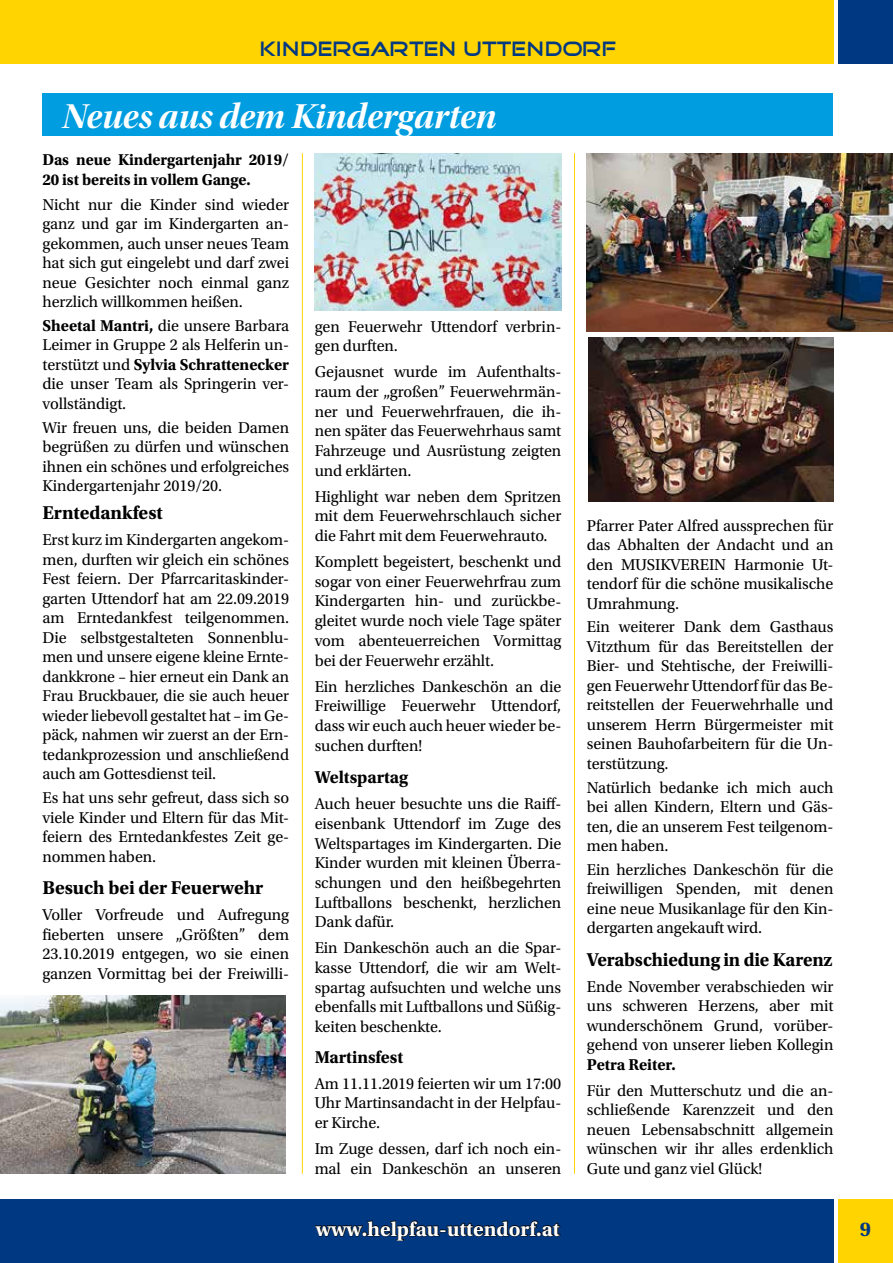
<style>
.page{position:relative;width:893px;height:1263px;background:#fff}
.page>*{position:absolute;margin:0;border:0;box-sizing:border-box;transform-origin:0 0}
.t1{font:36px "Utopia Std Bold Disp It";color:#fff}
.t2{font:700 21px "Utopia Std";color:#fff}
.t3{font:21px "Good Times";color:#003882}
.t4{font:700 21px "Utopia Std";color:#003882}
.t5{font:700 19.5px "Utopia Std";letter-spacing:-.005em;color:#000}
.t6{font:700 19.5px "Utopia Std";letter-spacing:-.005em;color:#000;scale:.96 1}
.t7{font:700 18px "Utopia Std";letter-spacing:-.005em;color:#000}
.t8{font:16.5px/19.5px "Utopia Std";letter-spacing:-.005em;color:#000;text-align:justify}
.t9{font:700 16.5px/19.5px "Utopia Std";letter-spacing:-.005em;color:#000;scale:.96 1}
.t10{font:700 16.5px "Utopia Std";letter-spacing:-.005em;color:#000}
.s1{font-weight:700}
</style>
<div class="page">
<div style="left:0;top:0;width:833px;height:64px;background:#ffd400"></div>
<div style="left:0;top:1199px;width:833px;height:64px;background:#003882"></div>
<div style="left:838px;top:1199px;width:55px;height:64px;background:#ffd400"></div>
<svg style="left:315px;top:1220px;width:246px;height:21px"></svg>
<div style="left:838px;top:0;width:55px;height:64px;background:#003882"></div>
<hr style="left:574px;top:153px;width:1px;height:1021px;background:#ffd400">
<hr style="left:302px;top:153px;width:1px;height:1021px;background:#ffd400">
<div style="left:43px;top:94px;width:790px;height:42px;background:#009ee0"></div>
<img style="left:0;top:995px;width:286px;height:179px">
<img style="left:587px;top:153px;width:306px;height:179px">
<img style="left:588px;top:337px;width:245px;height:164px">
<img style="left:315px;top:153px;width:246px;height:157px">
<p class="t3" style="left:260px;top:39px;width:358px">KINDERGARTEN UTTENDORF</p>
<h1 class="t1" style="left:62px;top:96px;width:436px">Neues aus dem Kindergarten</h1>
<p class="t9" style="left:43px;top:150px;width:258px">Das neue Kindergartenjahr 2019/<br>20 ist bereits in vollem Gange.</p>
<p class="t8" style="left:43px;top:195px;width:248px">Nicht nur die Kinder sind wieder ganz und gar im Kindergarten an&shy;gekommen, auch unser neues Team hat sich gut eingelebt und darf zwei neue Gesichter noch einmal ganz herzlich willkommen heißen.</p>
<p class="t8" style="left:43px;top:316px;width:248px"><span class="s1">Sheetal Mantri,</span> die unsere Barbara Leimer in Gruppe 2 als Helferin un&shy;terstützt und <span class="s1">Sylvia Schrattenecker </span>die unser Team als Springerin ver&shy;vollständigt.</p>
<p class="t8" style="left:43px;top:418px;width:248px">Wir freuen uns, die beiden Damen begrüßen zu dürfen und wünschen ihnen ein schönes und erfolgreiches Kindergartenjahr 2019/20.</p>
<p class="t5" style="left:43px;top:502px;width:122px">Erntedankfest</p>
<p class="t8" style="left:43px;top:530px;width:248px">Erst kurz im Kindergarten angekom&shy;men, durften wir gleich ein schönes Fest feiern. Der Pfarrcaritaskinder&shy;garten Uttendorf hat am 22.09.2019 am Erntedankfest teilgenommen.<br>Die selbstgestalteten Sonnenblu&shy;men und unsere eigene kleine Ernte&shy;dankkrone – hier erneut ein Dank an Frau Bruckbauer, die sie auch heuer wieder liebevoll gestaltet hat – im Ge&shy;päck, nahmen wir zuerst an der Ern&shy;tedankprozession und anschließend auch am Gottesdienst teil.</p>
<p class="t8" style="left:43px;top:788px;width:248px">Es hat uns sehr gefreut, dass sich so viele Kinder und Eltern für das Mit&shy;feiern des Erntedankfestes Zeit ge&shy;nommen haben.</p>
<p class="t5" style="left:43px;top:876px;width:222px">Besuch bei der Feuerwehr</p>
<p class="t8" style="left:43px;top:905px;width:248px">Voller Vorfreude und Aufregung fieberten unsere „Größten” dem 23.10.2019 entgegen, wo sie einen ganzen Vormittag bei der Freiwilli-</p>
<p class="t8" style="left:315px;top:317px;width:248px">gen Feuerwehr Uttendorf verbrin&shy;gen durften.</p>
<p class="t8" style="left:315px;top:362px;width:248px">Gejausnet wurde im Aufenthalts&shy;raum der „großen” Feuerwehrmän&shy;ner und Feuerwehrfrauen, die ih&shy;nen später das Feuerwehrhaus samt Fahrzeuge und Ausrüstung zeigten und erklärten.</p>
<p class="t8" style="left:315px;top:487px;width:248px">Highlight war neben dem Spritzen mit dem Feuerwehrschlauch sicher die Fahrt mit dem Feuerwehrauto.</p>
<p class="t8" style="left:315px;top:552px;width:248px">Komplett begeistert, beschenkt und sogar von einer Feuerwehrfrau zum Kindergarten hin- und zurückbe&shy;gleitet wurde noch viele Tage später vom abenteuerreichen Vormittag bei der Feuerwehr erzählt.</p>
<p class="t8" style="left:315px;top:677px;width:248px">Ein herzliches Dankeschön an die Freiwillige Feuerwehr Uttendorf, dass wir euch auch heuer wieder be&shy;suchen durften!</p>
<p class="t7" style="left:315px;top:767px;width:95px">Weltspartag</p>
<p class="t8" style="left:315px;top:794px;width:248px">Auch heuer besuchte uns die Raiff&shy;eisenbank Uttendorf im Zuge des Weltspartages im Kindergarten. Die Kinder wurden mit kleinen Überra&shy;schungen und den heißbegehrten Luftballons beschenkt, herzlichen Dank dafür.</p>
<p class="t8" style="left:315px;top:938px;width:248px">Ein Dankeschön auch an die Spar&shy;kasse Uttendorf, die wir am Welt&shy;spartag aufsuchten und welche uns ebenfalls mit Luftballons und Süßig&shy;keiten beschenkte.</p>
<p class="t7" style="left:315px;top:1046px;width:90px">Martinsfest</p>
<p class="t8" style="left:315px;top:1074px;width:248px">Am 11.11.2019 feierten wir um 17:00<br>Uhr Martinsandacht in der Helpfau&shy;er Kirche.</p>
<p class="t8" style="left:315px;top:1139px;width:248px">Im Zuge dessen, darf ich noch ein&shy;mal ein Dankeschön an unseren</p>
<p class="t8" style="left:587px;top:516px;width:248px">Pfarrer Pater Alfred aussprechen für das Abhalten der Andacht und an den MUSIKVEREIN Harmonie Ut&shy;tendorf für die schöne musikalische Umrahmung.</p>
<p class="t8" style="left:587px;top:617px;width:248px">Ein weiterer Dank dem Gasthaus Vitzthum für das Bereitstellen der Bier- und Stehtische, der Freiwilli&shy;gen Feuerwehr Uttendorf für das Be&shy;reitstellen der Feuerwehrhalle und unserem Herrn Bürgermeister mit seinen Bauhofarbeitern für die Un&shy;terstützung.</p>
<p class="t8" style="left:587px;top:778px;width:248px">Natürlich bedanke ich mich auch bei allen Kindern, Eltern und Gäs&shy;ten, die an unserem Fest teilgenom&shy;men haben.</p>
<p class="t8" style="left:587px;top:860px;width:248px">Ein herzliches Dankeschön für die freiwilligen Spenden, mit denen eine neue Musikanlage für den Kin&shy;dergarten angekauft wird.</p>
<p class="t6" style="left:587px;top:948px;width:257px">Verabschiedung in die Karenz</p>
<p class="t8" style="left:587px;top:977px;width:248px">Ende November verabschieden wir uns schweren Herzens, aber mit wunderschönem Grund, vorüber&shy;gehend von unserer lieben Kollegin</p>
<p class="t10" style="left:587px;top:1055px;width:90px">Petra Reiter.</p>
<p class="t8" style="left:587px;top:1081px;width:248px">Für den Mutterschutz und die an&shy;schließende Karenzzeit und den neuen Lebensabschnitt allgemein wünschen wir ihr alles erdenklich Gute und ganz viel Glück!</p>
<p class="t2" style="left:316px;top:1217px;width:246px">www.helpfau-uttendorf.at</p>
<p class="t4" style="left:860px;top:1217px;width:13px">9</p>
</div>
